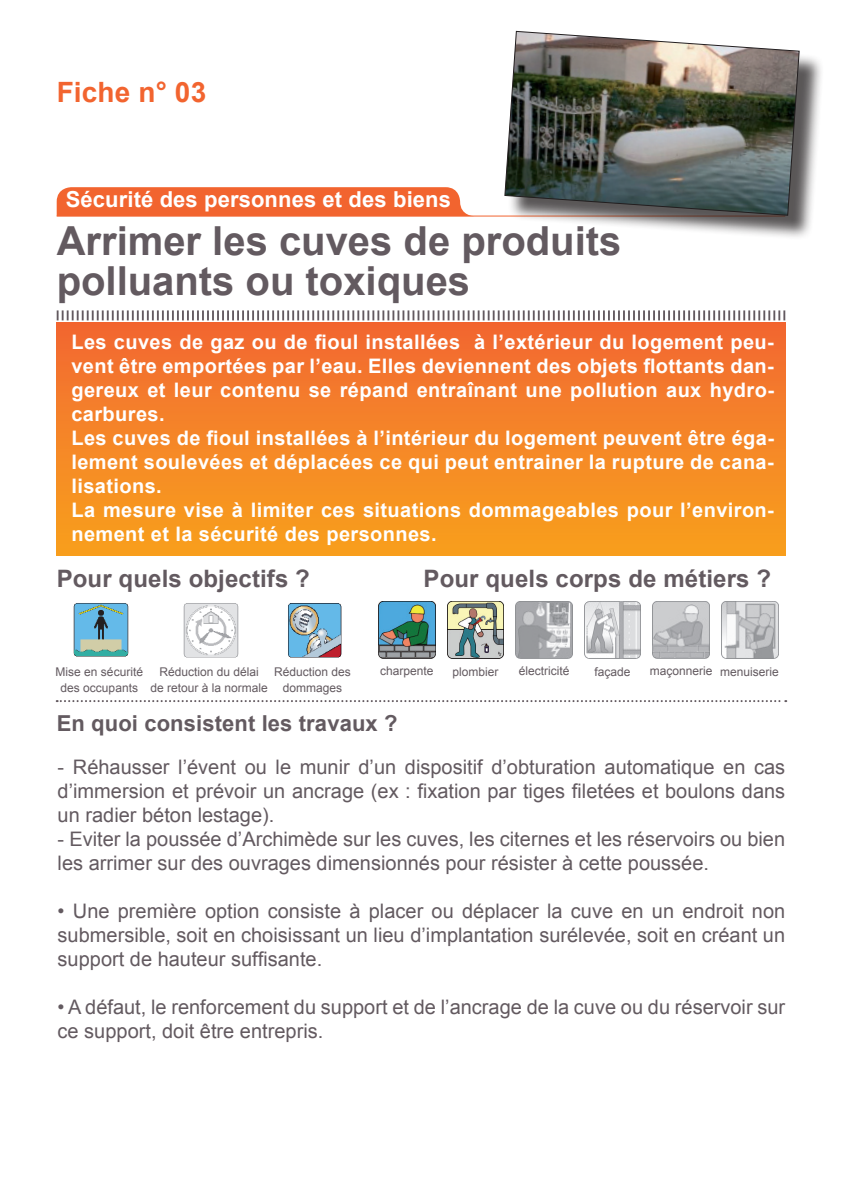
<style>
.page{position:relative;width:842px;height:1191px;background:#fff}
.page>*{position:absolute;margin:0;border:0;box-sizing:border-box;transform-origin:0 0}
.t1{font:700 40px/40px "Arial";color:#635a60}
.t2{font:700 28px "Arial";letter-spacing:.005em;color:#f2642f}
.t3{font:700 24px "Arial";letter-spacing:.005em;color:#635a60}
.t4{font:700 22px "Arial";letter-spacing:.005em;color:#fff}
.t5{font:700 22px "Arial";letter-spacing:.005em;color:#635a60}
.t6{font:20px/24px "Arial";color:#635a60;text-align:justify}
.t7{font:700 20px/24px "Arial";letter-spacing:.02em;color:#fff}
.t8{font:12px/16px "Arial";color:#635a60;text-align:center}
</style>
<div class="page">
<div style="left:57px;top:322px;width:728px;height:234px;background:linear-gradient(to bottom,#f26832,#f8a11c)"></div>
<hr style="left:57px;top:215px;width:728px;height:1px;background:#f2642f">
<svg style="left:57px;top:310px;width:728px;height:10px"></svg>
<svg style="left:57px;top:187px;width:418px;height:29px;background:#f26b38"></svg>
<svg style="left:57px;top:700px;width:729px;height:2px"></svg>
<img style="left:73px;top:603px;width:56px;height:54px">
<img style="left:183px;top:603px;width:56px;height:55px">
<img style="left:288px;top:603px;width:54px;height:55px">
<img style="left:379px;top:601px;width:56px;height:57px">
<img style="left:447px;top:601px;width:57px;height:57px">
<img style="left:516px;top:601px;width:56px;height:57px">
<img style="left:584px;top:601px;width:57px;height:57px">
<img style="left:653px;top:601px;width:56px;height:57px">
<img style="left:721px;top:601px;width:57px;height:57px">
<div style="left:507px;top:34px;width:316px;height:205px;background:#231f20;opacity:.75"></div>
<img style="left:504px;top:30px;width:296px;height:186px">
<h2 class="t2" style="left:57px;top:74px;width:151px">Fiche n° 03</h2>
<p class="t4" style="left:66px;top:184px;width:387px">Sécurité des personnes et des biens</p>
<h1 class="t1" style="left:57px;top:222px;width:566px">Arrimer les cuves de produits polluants ou toxiques</h1>
<p class="t7" style="left:71px;top:330px;width:704px">Les cuves de gaz ou de fioul installées à l’extérieur du logement peu&shy;vent être emportées par l’eau. Elles deviennent des objets flottants dan&shy;gereux et leur contenu se répand entraînant une pollution aux hydro&shy;carbures.<br>Les cuves de fioul installées à l’intérieur du logement peuvent être éga&shy;lement soulevées et déplacées ce qui peut entrainer la rupture de cana&shy;lisations.<br>La mesure vise à limiter ces situations dommageables pour l’environ&shy;nement et la sécurité des personnes.</p>
<p class="t3" style="left:57px;top:562px;width:255px">Pour quels objectifs ?</p>
<p class="t3" style="left:424px;top:562px;width:349px">Pour quels corps de métiers ?</p>
<p class="t8" style="left:56px;top:664px;width:89px">Mise en sécurité des occupants</p>
<p class="t8" style="left:150px;top:664px;width:119px">Réduction du délai<br>de retour à la normale</p>
<p class="t8" style="left:274px;top:664px;width:78px">Réduction des dommages</p>
<p class="t8" style="left:380px;top:663px;width:55px">charpente</p>
<p class="t8" style="left:452px;top:664px;width:48px">plombier</p>
<p class="t8" style="left:519px;top:663px;width:52px">électricité</p>
<p class="t8" style="left:594px;top:663px;width:38px">façade</p>
<p class="t8" style="left:650px;top:663px;width:131px">maçonnerie menuiserie</p>
<p class="t5" style="left:57px;top:709px;width:342px">En quoi consistent les travaux ?</p>
<p class="t6" style="left:58px;top:755px;width:729px">- Réhausser l’évent ou le munir d’un dispositif d’obturation automatique en cas d’immersion et prévoir un ancrage (ex : fixation par tiges filetées et boulons dans un radier béton lestage).</p>
<p class="t6" style="left:58px;top:827px;width:729px">- Eviter la poussée d’Archimède sur les cuves, les citernes et les réservoirs ou bien les arrimer sur des ouvrages dimensionnés pour résister à cette poussée.</p>
<p class="t6" style="left:58px;top:899px;width:729px">• Une première option consiste à placer ou déplacer la cuve en un endroit non submersible, soit en choisissant un lieu d’implantation surélevée, soit en créant un support de hauteur suffisante.</p>
<p class="t6" style="left:58px;top:995px;width:729px">• A défaut, le renforcement du support et de l’ancrage de la cuve ou du réservoir sur ce support, doit être entrepris.</p>
</div>
